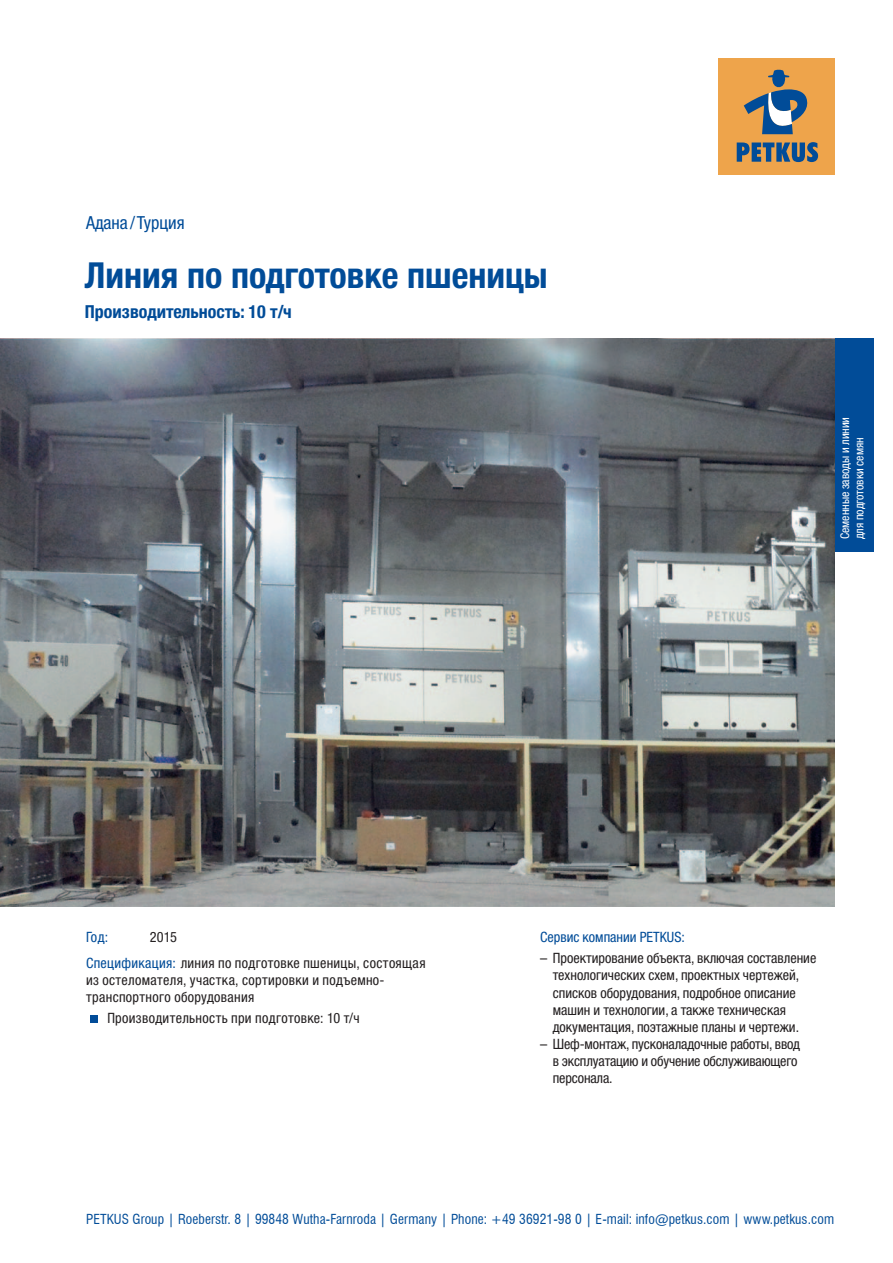
<style>
.page{position:relative;width:893px;height:1263px;background:#fff}
.page>*{position:absolute;margin:0;border:0;box-sizing:border-box;transform-origin:0 0}
.HL_Anlage{font:700 condensed 36px "Helvetica Neue LTW1 G";color:#014c98}
.HL_Anlage-2{font:700 condensed 18px "Helvetica Neue LTW1 G";color:#014c98}
.HL_Anlage-3{font:condensed 18px "Helvetica Neue LTW1 G";color:#014c98}
.copytext_9p{font:condensed 14.25px/17.1px "Helvetica Neue LTW1 G";color:#231f20}
.copytext_9p-2{font:condensed 14.25px/17.1px "Helvetica Neue LTW1 G";letter-spacing:.025em;color:#231f20}
.copytext_9p-3{font:condensed 14.25px "Helvetica Neue LTW1 G";color:#014c98}
.t1{font:condensed 13.5px "Swiss 721 BT";letter-spacing:.005em;color:#014c98}
.t2{font:condensed 12px/14.4px "Helvetica Neue LTW1 G";letter-spacing:-.005em;color:#fff}
.s1{color:#014c98}
</style>
<div class="page">
<div style="left:719px;top:58px;width:116px;height:116px;background:#eea44b"></div>
<svg style="left:744px;top:69px;width:64px;height:65px"></svg>
<svg style="left:737px;top:142px;width:81px;height:20px"></svg>
<div style="left:834px;top:338px;width:40px;height:214px;background:#014c98"></div>
<img style="left:0;top:338px;width:834px;height:568px">
<div style="left:90px;top:1015px;width:8px;height:8px;background:#014c98"></div>
<p class="HL_Anlage-3" style="left:86px;top:212px;width:100px">Адана /Турция</p>
<p class="HL_Anlage" style="left:85px;top:254px;width:464px">Линия по подготовке пшеницы</p>
<p class="HL_Anlage-2" style="left:85px;top:301px;width:208px">Производительность: 10 т/ч</p>
<p class="t2" style="left:838px;top:539px;width:124px;rotate:-90deg">Семенные заводы и линии для подготовки семян</p>
<p class="copytext_9p-3" style="left:86px;top:928px;width:24px">Год:</p>
<p class="copytext_9p" style="left:150px;top:928px;width:28px">2015</p>
<p class="copytext_9p-2" style="left:86px;top:954px;width:341px"><span class="s1">Спецификация:</span> линия по подготовке пшеницы, состоящая из остеломателя, участка, сортировки и подъемно&shy;транспортного оборудования</p>
<p class="copytext_9p-2" style="left:107px;top:1010px;width:254px">Производительность при подготовке: 10 т/ч</p>
<p class="copytext_9p-3" style="left:540px;top:928px;width:146px">Сервис компании PETKUS:</p>
<p class="copytext_9p" style="left:553px;top:950px;width:265px;text-indent:-13px">– Проектирование объекта, включая составление технологических схем, проектных чертежей, списков оборудования, подробное описание машин и технологии, а также техническая документация, поэтажные планы и чертежи.</p>
<p class="copytext_9p" style="left:553px;top:1035px;width:249px;text-indent:-13px">– Шеф-монтаж, пусконаладочные работы, ввод в эксплуатацию и обучение обслуживающего персонала.</p>
<p class="t1" style="left:86px;top:1211px;width:749px">PETKUS Group | Roeberstr. 8 | 99848 Wutha-Farnroda | Germany | Phone: +49 36921-98 0 | E-mail: info@petkus.com | www.petkus.com</p>
</div>
